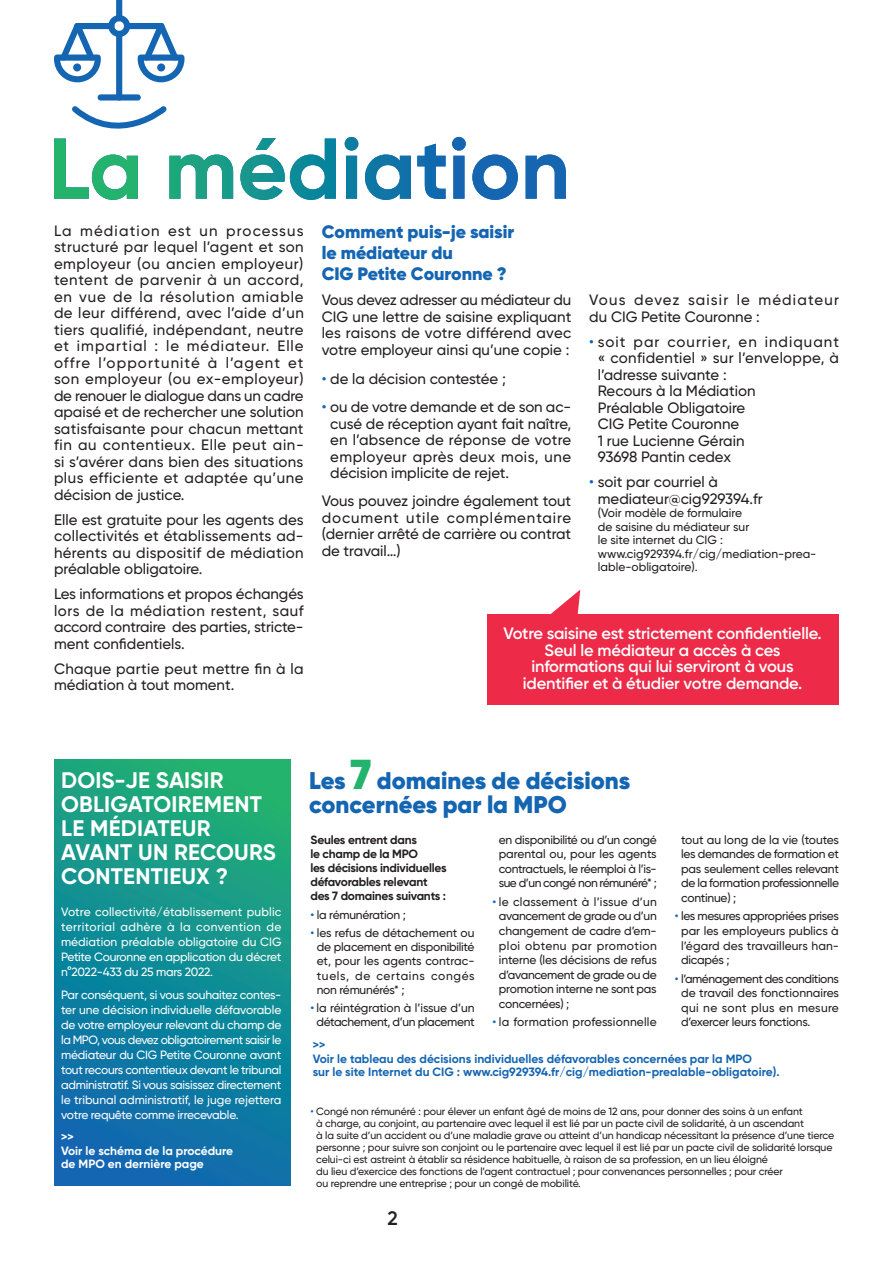
<style>
.page{position:relative;width:893px;height:1263px;background:#fff}
.page>*{position:absolute;margin:0;border:0;box-sizing:border-box;transform-origin:0 0}
.t1{font:900 24.15px/24.2px "Gilroy";color:#1465b2}
.t2{font:700 22.5px/24px "Gilroy";letter-spacing:.01em;color:#fff}
.t3{font:600 19.5px "Gilroy";color:#231f20}
.t4{font:900 18px/21px "Gilroy";color:#1465b2}
.t5{font:600 16.5px/16.5px "Gilroy";letter-spacing:-.01em;color:#fff;text-align:center}
.t6{font:500 15px/16.5px "Gilroy";color:#231f20;text-align:justify}
.t7{font:500 15px/16.5px "Gilroy";letter-spacing:.055em;color:#231f20}
.t8{font:500 12px/14.5px "Gilroy";letter-spacing:-.02em;color:#231f20;text-align:justify}
.t9{font:500 12px/15px "Gilroy";letter-spacing:-.025em;color:#fff;text-align:justify}
.t10{font:700 12px/13.5px "Gilroy";color:#1465b2}
.t11{font:500 12px/13.5px "Gilroy";color:#231f20}
.t12{font:700 12px/14.1px "Gilroy";letter-spacing:-.02em;color:#231f20}
.t13{font:700 12px/13.5px "Gilroy";color:#fff}
.t14{font:500 12px "Gilroy";letter-spacing:.015em;color:#231f20}
.t15{font:500 10.5px/12px "Gilroy";letter-spacing:-.01em;color:#231f20}
.s1{color:#1465b2}
.s2{font-size:41.85px;color:#23b36c}
</style>
<div class="page">
<svg style="left:551px;top:590px;width:29px;height:24px"></svg>
<div style="left:487px;top:614px;width:352px;height:90px;background:#ed2a47"></div>
<div style="left:116px;top:31px;width:6px;height:70px;background:#1465b2;border-radius:3px"></div>
<div style="left:124px;top:23px;width:40px;height:6px;background:#1465b2;border-radius:3px"></div>
<div style="left:74px;top:23px;width:40px;height:6px;background:#1465b2;border-radius:3px"></div>
<svg style="left:108px;top:0;width:22px;height:37px"></svg>
<svg style="left:54px;top:23px;width:47px;height:59px"></svg>
<svg style="left:138px;top:23px;width:46px;height:59px"></svg>
<div style="left:98px;top:94px;width:43px;height:7px;background:#1465b2;border-radius:3px"></div>
<div style="left:73px;top:63px;width:8px;height:8px;background:#1465b2;border-radius:50%"></div>
<div style="left:157px;top:63px;width:8px;height:8px;background:#1465b2;border-radius:50%"></div>
<svg style="left:54px;top:106px;width:512px;height:94px"></svg>
<div style="left:54px;top:759px;width:237px;height:426px;background:linear-gradient(to bottom,#1db075,#0967b3)"></div>
<p class="t6" style="left:54px;top:222px;width:251px">La médiation est un processus structuré par lequel l’agent et son employeur (ou ancien employeur) tentent de parvenir à un accord, en vue de la résolution amiable de leur différend, avec l’aide d’un tiers qualifié, indépendant, neutre et impartial : le médiateur. Elle offre l’opportunité à l’agent et son employeur (ou ex-employeur) de renouer le dialogue dans un cadre apaisé et de rechercher une solution satisfaisante pour chacun mettant fin au contentieux. Elle peut ain&shy;si s’avérer dans bien des situations plus efficiente et adaptée qu’une décision de justice.</p>
<p class="t6" style="left:54px;top:511px;width:251px">Elle est gratuite pour les agents des collectivités et établissements ad&shy;hérents au dispositif de médiation préalable obligatoire.</p>
<p class="t6" style="left:54px;top:586px;width:251px">Les informations et propos échangés lors de la médiation restent, sauf accord contraire des parties, stricte&shy;ment confidentiels.</p>
<p class="t6" style="left:54px;top:660px;width:251px">Chaque partie peut mettre fin à la médiation à tout moment.</p>
<p class="t4" style="left:322px;top:221px;width:194px">Comment puis-je saisir le médiateur du<br>CIG Petite Couronne ?</p>
<p class="t6" style="left:322px;top:292px;width:251px">Vous devez adresser au médiateur du CIG une lettre de saisine expliquant les raisons de votre différend avec votre employeur ainsi qu’une copie :</p>
<p class="t6" style="left:322px;top:371px;width:186px"><span class="s1">•</span> de la décision contestée ;</p>
<p class="t6" style="left:330px;top:399px;width:243px;text-indent:-9px"><span class="s1">•</span> ou de votre demande et de son ac&shy;cusé de réception ayant fait naître, en l’absence de réponse de votre employeur après deux mois, une décision implicite de rejet.</p>
<p class="t6" style="left:322px;top:493px;width:251px">Vous pouvez joindre également tout document utile complémentaire (dernier arrêté de carrière ou contrat de travail…)</p>
<p class="t7" style="left:589px;top:292px;width:251px">Vous devez saisir le médiateur du CIG Petite Couronne :</p>
<p class="t6" style="left:598px;top:333px;width:243px;text-align:left;text-indent:-9px"><span class="s1">•</span> soit par courrier, en indiquant « confidentiel » sur l’enveloppe, à l’adresse suivante :<br>Recours à la Médiation<br>Préalable Obligatoire<br>CIG Petite Couronne<br>1 rue Lucienne Gérain<br>93698 Pantin cedex</p>
<p class="t6" style="left:598px;top:474px;width:166px;text-indent:-9px"><span class="s1">•</span> soit par courriel à mediateur@cig929394.fr</p>
<p class="t11" style="left:598px;top:506px;width:220px">(Voir modèle de formulaire<br>de saisine du médiateur sur<br>le site internet du CIG : www.cig929394.fr/cig/mediation-prea&shy;lable-obligatoire).</p>
<p class="t5" style="left:503px;top:625px;width:320px">Votre saisine est strictement confidentielle.<br>Seul le médiateur a accès à ces informations qui lui serviront à vous identifier et à étudier votre demande.</p>
<h2 class="t2" style="left:61px;top:768px;width:216px">DOIS-JE SAISIR<br>OBLIGATOIREMENT<br>LE MÉDIATEUR<br>AVANT UN RECOURS<br>CONTENTIEUX ?</h2>
<p class="t9" style="left:61px;top:904px;width:222px">Votre collectivité/établissement public territorial adhère à la convention de médiation préalable obligatoire du CIG Petite Couronne en application du décret n°2022-433 du 25 mars 2022.</p>
<p class="t9" style="left:61px;top:987px;width:222px">Par conséquent, si vous souhaitez contes&shy;ter une décision individuelle défavorable de votre employeur relevant du champ de la MPO, vous devez obligatoirement saisir le médiateur du CIG Petite Couronne avant tout recours contentieux devant le tribunal administratif. Si vous saisissez directement le tribunal administratif, le juge rejettera votre requête comme irrecevable.</p>
<p class="t13" style="left:61px;top:1130px;width:174px">&gt;&gt;<br>Voir le schéma de la procédure de MPO en dernière page</p>
<h1 class="t1" style="left:309px;top:769px;width:323px">Les <span class="s2">7</span> domaines de décisions concernées par la MPO</h1>
<p class="t12" style="left:310px;top:832px;width:138px">Seules entrent dans<br>le champ de la MPO<br>les décisions individuelles défavorables relevant des 7 domaines suivants :</p>
<p class="t8" style="left:310px;top:907px;width:97px"><span class="s1">•</span> la rémunération ;</p>
<p class="t8" style="left:317px;top:926px;width:159px;line-height:14.1px;text-indent:-6px"><span class="s1">•</span> les refus de détachement ou de placement en disponibilité et, pour les agents contrac&shy;tuels, de certains congés non rémunérés* ;</p>
<p class="t8" style="left:310px;top:1001px;width:166px;line-height:14.1px;text-align:center"><span class="s1">•</span> la réintégration à l’issue d’un détachement, d’un placement</p>
<p class="t8" style="left:499px;top:832px;width:160px">en disponibilité ou d’un congé parental ou, pour les agents contractuels, le réemploi à l’is&shy;sue d’un congé non rémunéré* ;</p>
<p class="t8" style="left:499px;top:894px;width:159px;text-indent:-6px"><span class="s1">•</span> le classement à l’issue d’un avancement de grade ou d’un changement de cadre d’em&shy;ploi obtenu par promotion interne (les décisions de refus d’avancement de grade ou de promotion interne ne sont pas concernées) ;</p>
<p class="t14" style="left:493px;top:1015px;width:166px"><span class="s1">•</span> la formation professionnelle</p>
<p class="t8" style="left:681px;top:832px;width:159px">tout au long de la vie (toutes les demandes de formation et pas seulement celles relevant de la formation professionnelle continue) ;</p>
<p class="t8" style="left:681px;top:909px;width:159px;text-indent:-6px"><span class="s1">•</span> les mesures appropriées prises par les employeurs publics à l’égard des travailleurs han&shy;dicapés ;</p>
<p class="t8" style="left:681px;top:971px;width:159px;text-indent:-6px"><span class="s1">•</span> l’aménagement des conditions de travail des fonctionnaires qui ne sont plus en mesure d’exercer leurs fonctions.</p>
<p class="t10" style="left:313px;top:1038px;width:468px">&gt;&gt;<br>Voir le tableau des décisions individuelles défavorables concernées par la MPO<br>sur le site Internet du CIG : www.cig929394.fr/cig/mediation-prealable-obligatoire).</p>
<p class="t15" style="left:316px;top:1105px;width:519px;text-indent:-6px"><span class="s1">•</span> Congé non rémunéré : pour élever un enfant âgé de moins de 12 ans, pour donner des soins à un enfant<br>à charge, au conjoint, au partenaire avec lequel il est lié par un pacte civil de solidarité, à un ascendant<br>à la suite d’un accident ou d’une maladie grave ou atteint d’un handicap nécessitant la présence d’une tierce personne ; pour suivre son conjoint ou le partenaire avec lequel il est lié par un pacte civil de solidarité lorsque celui-ci est astreint à établir sa résidence habituelle, à raison de sa profession, en un lieu éloigné<br>du lieu d’exercice des fonctions de l’agent contractuel ; pour convenances personnelles ; pour créer<br>ou reprendre une entreprise ; pour un congé de mobilité.</p>
<h3 class="t3" style="left:387px;top:1206px;width:12px">2</h3>
</div>
